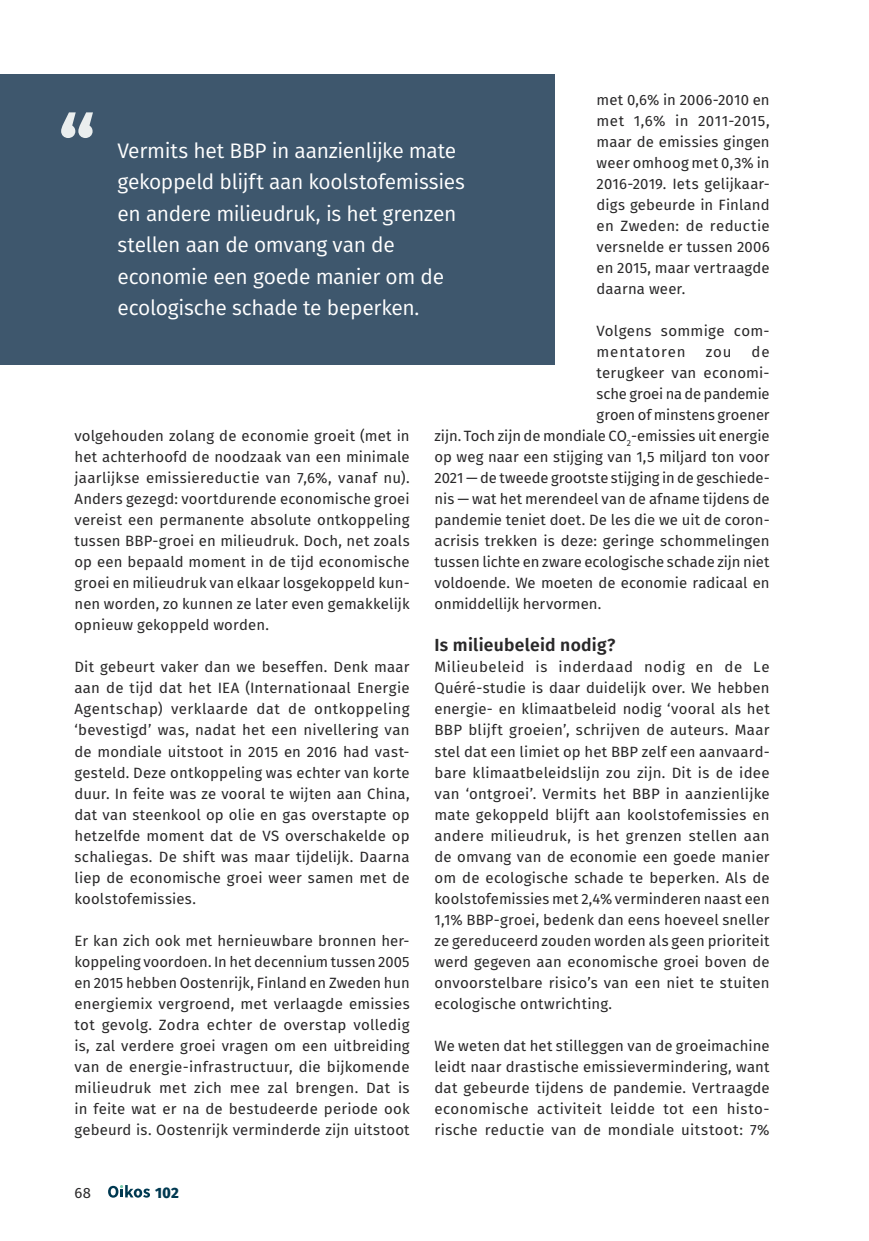
<style>
.page{position:relative;width:869px;height:1241px;background:#fff}
.page>*{position:absolute;margin:0;border:0;box-sizing:border-box;transform-origin:0 0}
.t1{font:700 84px "Fira Sans";color:#eaeeee}
.t2{font:21px/31.5px "Fira Sans";letter-spacing:-.015em;color:#fff}
.t3{font:600 17.5px "Fira Sans";letter-spacing:.015em;color:#292829}
.t4{font:14.88px/21px "Fira Sans";letter-spacing:.01em;color:#292829;text-align:justify}
.t5{font:14.88px "Fira Sans";letter-spacing:-.01em;color:#292829}
.t6{font:800 14.88px "Fira Sans";color:#003951}
</style>
<div class="page">
<svg style="left:108px;top:1185px;width:42px;height:12px"></svg>
<div style="left:0;top:74px;width:554px;height:291px;background:#3e576d"></div>
<p class="t4" style="left:596px;top:89px;width:174px">met 0,6% in 2006-2010 en met 1,6% in 2011-2015, maar de emissies gingen weer omhoog met 0,3% in 2016-2019. Iets gelijkaar&shy;digs gebeurde in Finland en Zweden: de reductie versnelde er tussen 2006 en 2015, maar vertraagde daarna weer.</p>
<p class="t4" style="left:596px;top:320px;width:174px">Volgens sommige com&shy;mentatoren</p>
<h1 class="t1" style="left:58px;top:77px;width:39px">“</h1>
<h2 class="t2" style="left:117px;top:134px;width:349px">Vermits het BBP in aanzienlijke mate gekoppeld blijft aan koolstofemissies en andere milieudruk, is het grenzen stellen aan de omvang van de economie een goede manier om de ecologische schade te beperken.</h2>
<p class="t4" style="left:705px;top:341px;width:27px">zou</p>
<p class="t4" style="left:751px;top:341px;width:20px">de</p>
<p class="t4" style="left:596px;top:362px;width:174px">terugkeer van economi-</p>
<p class="t5" style="left:596px;top:383px;width:174px">sche groei na de pandemie</p>
<p class="t4" style="left:596px;top:404px;width:174px">groen of minstens groener</p>
<p class="t4" style="left:434px;top:425px;width:336px">zijn. Toch zijn de mondiale CO<sub>2</sub>-emissies uit energie</p>
<p class="t4" style="left:434px;top:446px;width:336px">op weg naar een stijging van 1,5 miljard ton voor</p>
<p class="t4" style="left:434px;top:467px;width:336px">2021 — de tweede grootste stijging in de geschiede-</p>
<p class="t4" style="left:434px;top:488px;width:336px">nis — wat het merendeel van de afname tijdens de</p>
<p class="t4" style="left:434px;top:509px;width:336px">pandemie teniet doet. De les die we uit de coron-</p>
<p class="t4" style="left:434px;top:530px;width:336px">acrisis trekken is deze: geringe schommelingen</p>
<p class="t4" style="left:434px;top:551px;width:336px">tussen lichte en zware ecologische schade zijn niet</p>
<p class="t4" style="left:434px;top:572px;width:336px">voldoende. We moeten de economie radicaal en</p>
<p class="t4" style="left:434px;top:593px;width:168px">onmiddellijk hervormen.</p>
<p class="t3" style="left:434px;top:631px;width:182px">Is milieubeleid nodig?</p>
<p class="t4" style="left:434px;top:656px;width:336px">Milieubeleid is inderdaad nodig en de Le Quéré-studie is daar duidelijk over. We hebben energie- en klimaatbeleid nodig ‘vooral als het BBP blijft groeien’, schrijven de auteurs. Maar stel dat een limiet op het BBP zelf een aanvaard&shy;bare klimaatbeleidslijn zou zijn. Dit is de idee van ‘ontgroei’. Vermits het BBP in aanzienlijke mate gekoppeld blijft aan koolstofemissies en andere milieudruk, is het grenzen stellen aan de omvang van de economie een goede manier om de ecologische schade te beperken. Als de koolstofemissies met 2,4% verminderen naast een 1,1% BBP-groei, bedenk dan eens hoeveel sneller ze gereduceerd zouden worden als geen prioriteit werd gegeven aan economische groei boven de onvoorstelbare risico’s van een niet te stuiten ecologische ontwrichting.</p>
<p class="t4" style="left:434px;top:1034px;width:336px">We weten dat het stilleggen van de groeimachine leidt naar drastische emissievermindering, want dat gebeurde tijdens de pandemie. Vertraagde economische activiteit leidde tot een histo&shy;rische reductie van de mondiale uitstoot: 7%</p>
<p class="t4" style="left:74px;top:425px;width:336px">volgehouden zolang de economie groeit (met in het achterhoofd de noodzaak van een minimale jaarlijkse emissiereductie van 7,6%, vanaf nu).<br>Anders gezegd: voortdurende economische groei vereist een permanente absolute ontkoppeling tussen BBP-groei en milieudruk. Doch, net zoals op een bepaald moment in de tijd economische groei en milieudruk van elkaar losgekoppeld kun&shy;nen worden, zo kunnen ze later even gemakkelijk opnieuw gekoppeld worden.</p>
<p class="t4" style="left:74px;top:656px;width:336px">Dit gebeurt vaker dan we beseffen. Denk maar aan de tijd dat het IEA (Internationaal Energie Agentschap) verklaarde dat de ontkoppeling ‘bevestigd’ was, nadat het een nivellering van de mondiale uitstoot in 2015 en 2016 had vast&shy;gesteld. Deze ontkoppeling was echter van korte duur. In feite was ze vooral te wijten aan China, dat van steenkool op olie en gas overstapte op hetzelfde moment dat de VS overschakelde op schaliegas. De shift was maar tijdelijk. Daarna liep de economische groei weer samen met de koolstofemissies.</p>
<p class="t4" style="left:74px;top:929px;width:336px">Er kan zich ook met hernieuwbare bronnen her&shy;koppeling voordoen. In het decennium tussen 2005 en 2015 hebben Oostenrijk, Finland en Zweden hun energiemix vergroend, met verlaagde emissies tot gevolg. Zodra echter de overstap volledig is, zal verdere groei vragen om een uitbreiding van de energie-infrastructuur, die bijkomende milieudruk met zich mee zal brengen. Dat is in feite wat er na de bestudeerde periode ook gebeurd is. Oostenrijk verminderde zijn uitstoot</p>
<p class="t4" style="left:74px;top:1181px;width:18px">68</p>
<p class="t6" style="left:155px;top:1179px;width:25px">102</p>
</div>
